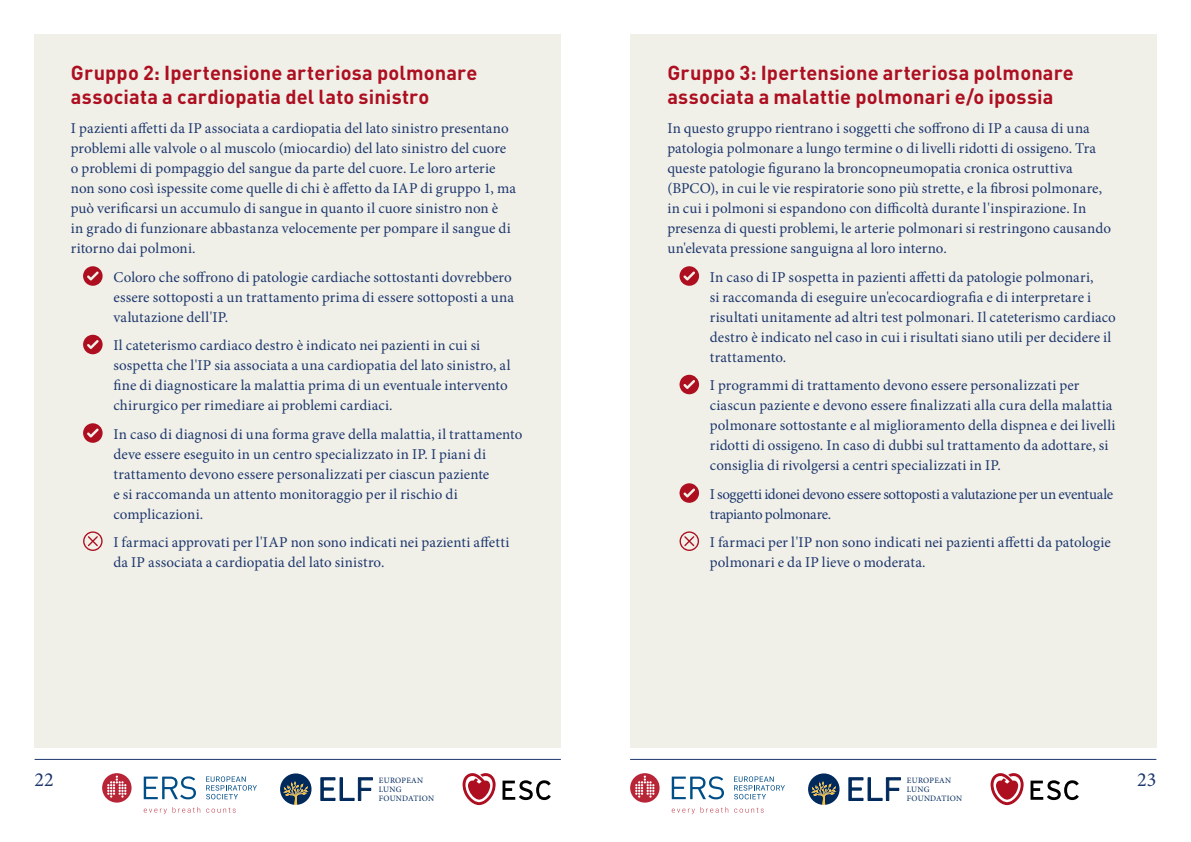
<style>
.page{position:relative;width:1191px;height:842px;background:#fff}
.page>*{position:absolute;margin:0;border:0;box-sizing:border-box;transform-origin:0 0}
.t1{font:700 20px/24px "DIN Pro";letter-spacing:.01em;color:#ad0f21}
.t2{font:20px "Minion Pro";color:#1e376d}
.Body{font:15px/20px "Minion Pro";letter-spacing:.01em;color:#1e376d}
.Body-2{font:15px/20px "Minion Pro";letter-spacing:-.025em;color:#1e376d}
.t3{font:8.2px/8.8px "Minion Pro";letter-spacing:.025em;color:#00295c}
</style>
<div class="page">
<div style="left:35px;top:35px;width:526px;height:713px;background:#f0f0e8"></div>
<div style="left:630px;top:35px;width:526px;height:713px;background:#f0f0e8"></div>
<hr style="left:35px;top:759px;width:526px;height:1px;background:#1e376d">
<hr style="left:630px;top:759px;width:526px;height:1px;background:#1e376d">
<svg style="left:990px;top:773px;width:33px;height:32px"></svg>
<svg style="left:1030px;top:780px;width:48px;height:20px"></svg>
<svg style="left:630px;top:773px;width:29px;height:30px"></svg>
<svg style="left:635px;top:775px;width:19px;height:23px"></svg>
<svg style="left:671px;top:776px;width:53px;height:23px"></svg>
<svg style="left:671px;top:807px;width:57px;height:7px"></svg>
<svg style="left:734px;top:808px;width:29px;height:5px"></svg>
<svg style="left:734px;top:776px;width:51px;height:24px"></svg>
<svg style="left:848px;top:777px;width:53px;height:24px"></svg>
<svg style="left:808px;top:773px;width:31px;height:32px"></svg>
<svg style="left:462px;top:773px;width:33px;height:32px"></svg>
<svg style="left:502px;top:780px;width:49px;height:20px"></svg>
<svg style="left:102px;top:773px;width:30px;height:30px"></svg>
<svg style="left:107px;top:775px;width:19px;height:23px"></svg>
<svg style="left:144px;top:776px;width:52px;height:23px"></svg>
<svg style="left:144px;top:807px;width:56px;height:7px"></svg>
<svg style="left:206px;top:808px;width:30px;height:5px"></svg>
<svg style="left:206px;top:776px;width:51px;height:24px"></svg>
<svg style="left:320px;top:777px;width:53px;height:24px"></svg>
<svg style="left:280px;top:773px;width:31px;height:32px"></svg>
<svg style="left:679px;top:266px;width:20px;height:20px"></svg>
<svg style="left:679px;top:375px;width:20px;height:19px"></svg>
<svg style="left:679px;top:483px;width:20px;height:20px"></svg>
<svg style="left:679px;top:531px;width:20px;height:20px"></svg>
<svg style="left:83px;top:266px;width:20px;height:20px"></svg>
<svg style="left:83px;top:335px;width:20px;height:19px"></svg>
<svg style="left:83px;top:423px;width:20px;height:20px"></svg>
<svg style="left:83px;top:531px;width:20px;height:20px"></svg>
<h2 class="t1" style="left:71px;top:59px;width:408px">Gruppo 2: Ipertensione arteriosa polmonare associata a cardiopatia del lato sinistro</h2>
<p class="Body" style="left:71px;top:118px;width:446px">I pazienti affetti da IP associata a cardiopatia del lato sinistro presentano problemi alle valvole o al muscolo (miocardio) del lato sinistro del cuore o problemi di pompaggio del sangue da parte del cuore. Le loro arterie non sono così ispessite come quelle di chi è affetto da IAP di gruppo 1, ma può verificarsi un accumulo di sangue in quanto il cuore sinistro non è<br>in grado di funzionare abbastanza velocemente per pompare il sangue di ritorno dai polmoni.</p>
<p class="Body" style="left:113px;top:267px;width:402px">Coloro che soffrono di patologie cardiache sottostanti dovrebbero essere sottoposti a un trattamento prima di essere sottoposti a una valutazione dell'IP.</p>
<p class="Body" style="left:113px;top:335px;width:399px">Il cateterismo cardiaco destro è indicato nei pazienti in cui si sospetta che l'IP sia associata a una cardiopatia del lato sinistro, al fine di diagnosticare la malattia prima di un eventuale intervento chirurgico per rimediare ai problemi cardiaci.</p>
<p class="Body" style="left:113px;top:424px;width:410px">In caso di diagnosi di una forma grave della malattia, il trattamento deve essere eseguito in un centro specializzato in IP. I piani di trattamento devono essere personalizzati per ciascun paziente<br>e si raccomanda un attento monitoraggio per il rischio di complicazioni.</p>
<p class="Body" style="left:113px;top:532px;width:397px">I farmaci approvati per l'IAP non sono indicati nei pazienti affetti da IP associata a cardiopatia del lato sinistro.</p>
<h2 class="t1" style="left:667px;top:59px;width:408px">Gruppo 3: Ipertensione arteriosa polmonare associata a malattie polmonari e/o ipossia</h2>
<p class="Body" style="left:667px;top:118px;width:445px">In questo gruppo rientrano i soggetti che soffrono di IP a causa di una patologia polmonare a lungo termine o di livelli ridotti di ossigeno. Tra queste patologie figurano la broncopneumopatia cronica ostruttiva (BPCO), in cui le vie respiratorie sono più strette, e la fibrosi polmonare, in cui i polmoni si espandono con difficoltà durante l'inspirazione. In presenza di questi problemi, le arterie polmonari si restringono causando un'elevata pressione sanguigna al loro interno.</p>
<p class="Body" style="left:710px;top:267px;width:407px">In caso di IP sospetta in pazienti affetti da patologie polmonari,<br>si raccomanda di eseguire un'ecocardiografia e di interpretare i risultati unitamente ad altri test polmonari. Il cateterismo cardiaco destro è indicato nel caso in cui i risultati siano utili per decidere il trattamento.</p>
<p class="Body" style="left:710px;top:375px;width:407px">I programmi di trattamento devono essere personalizzati per ciascun paziente e devono essere finalizzati alla cura della malattia polmonare sottostante e al miglioramento della dispnea e dei livelli ridotti di ossigeno. In caso di dubbi sul trattamento da adottare, si consiglia di rivolgersi a centri specializzati in IP.</p>
<p class="Body-2" style="left:710px;top:484px;width:405px">I soggetti idonei devono essere sottoposti a valutazione per un eventuale trapianto polmonare.</p>
<p class="Body" style="left:710px;top:532px;width:402px">I farmaci per l'IP non sono indicati nei pazienti affetti da patologie polmonari e da IP lieve o moderata.</p>
<h1 class="t2" style="left:35px;top:766px;width:21px">22</h1>
<p class="t3" style="left:379px;top:776px;width:46px">EUROPEAN</p>
<h1 class="t2" style="left:1137px;top:766px;width:21px">23</h1>
<p class="t3" style="left:379px;top:785px;width:57px">LUNG<br>FOUNDATION</p>
<p class="t3" style="left:907px;top:776px;width:57px">EUROPEAN<br>LUNG<br>FOUNDATION</p>
</div>
